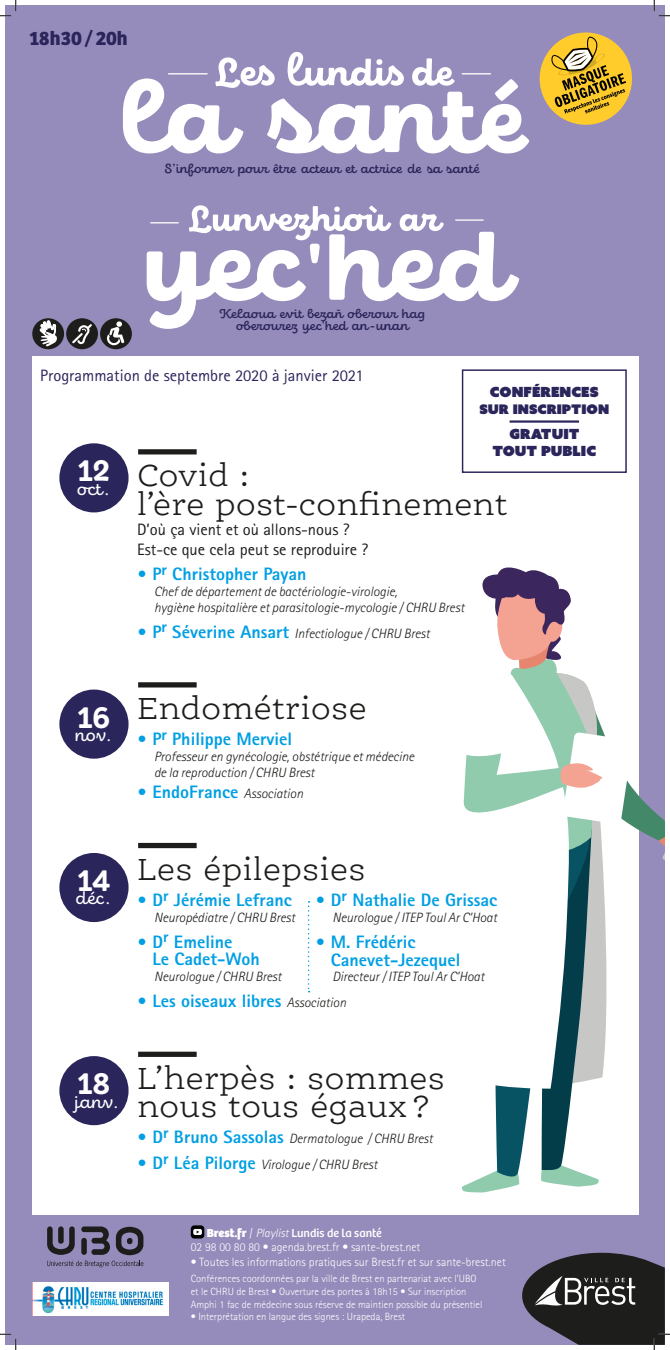
<style>
.page{position:relative;width:670px;height:1350px;background:#fff}
.page>*{position:absolute;margin:0;border:0;box-sizing:border-box;transform-origin:0 0}
.t1{font:300 33px/28.5px "Ernestine Pro";color:#1d1d1b}
.t2{font:800 30px "Eldwin Script";color:#fff}
.t3{font:700 20.25px "Bree";color:#2a255a}
.t4{font:18.75px "Eldwin Script";color:#fff}
.t5{font:800 18px/17.2px "Rotis Sans Serif Pro";color:#009fe3}
.t6{font:16.5px/19.8px "Rotis Sans Serif Pro";color:#1d1d1b}
.t7{font:16.5px "Rotis Sans Serif Pro";color:#2a255a}
.t8{font:13.95px/16.9px "Azo Sans Uber";color:#2a255a;text-align:center}
.t9{font:italic 300 13.5px/15.8px "Rotis Sans Serif Pro";color:#1d1d1b}
.t10{font:600 13.5px "Eldwin Script";color:#2a255a}
.t11{font:13.2px "Azo Sans Uber";color:#2a255a}
.t12{font:600 13.12px/12px "Eldwin Script";color:#2a255a;text-align:center}
.t13{font:300 12px "Rotis Sans Serif Pro";color:#fff}
.t14{font:12px "Bree";color:#fff}
.t15{font:300 10.5px/12.6px "Rotis Sans Serif Pro";color:#fff}
.s1{font-weight:400}
.s2{font-size:13.5px}
.s3{font-weight:800;font-style:normal;font-size:18px;color:#009fe3}
.s4{font-weight:300;font-style:italic;font-size:13.5px;color:#1d1d1b}
.s5{font-weight:800}
.s6{font-family:"Rotis Sans Serif Pro";font-weight:300}
.s7{font-family:"Rotis Sans Serif Pro";font-weight:300;font-style:italic}
</style>
<div class="page">
<div style="left:5px;top:5px;width:659px;height:1339px;background:#968cbb"></div>
<div style="left:191px;top:1225px;width:13px;height:13px;background:#020203;border-radius:3px"></div>
<svg style="left:193px;top:1229px;width:9px;height:6px"></svg>
<div style="left:32px;top:356px;width:606px;height:858px;background:#fff"></div>
<hr style="left:509px;top:420px;width:69px;height:3px;background:#2a255a">
<div style="left:461px;top:369px;width:165px;height:104px;border:1px solid #2a255a"></div>
<svg style="left:32px;top:318px;width:32px;height:31px"></svg>
<div style="left:66px;top:318px;width:32px;height:31px;background:#1d1d1b;border-radius:50%"></div>
<svg style="left:72px;top:324px;width:20px;height:20px"></svg>
<div style="left:100px;top:318px;width:32px;height:31px;background:#1d1d1b;border-radius:50%"></div>
<svg style="left:107px;top:321px;width:17px;height:24px"></svg>
<img style="left:32px;top:1282px;width:136px;height:33px">
<svg style="left:308px;top:901px;width:1px;height:91px"></svg>
<svg style="left:462px;top:560px;width:202px;height:633px"></svg>
<div style="left:138px;top:449px;width:58px;height:5px;background:#1d1d1b"></div>
<div style="left:138px;top:682px;width:58px;height:5px;background:#1d1d1b"></div>
<div style="left:138px;top:843px;width:58px;height:5px;background:#1d1d1b"></div>
<div style="left:59px;top:443px;width:69px;height:69px;background:#2a255a;border-radius:50%"></div>
<div style="left:59px;top:689px;width:69px;height:69px;background:#2a255a;border-radius:50%"></div>
<div style="left:59px;top:853px;width:69px;height:69px;background:#2a255a;border-radius:50%"></div>
<div style="left:138px;top:1051px;width:58px;height:6px;background:#1d1d1b"></div>
<div style="left:59px;top:1056px;width:69px;height:69px;background:#2a255a;border-radius:50%"></div>
<svg style="left:123px;top:32px;width:509px;height:121px"></svg>
<svg style="left:47px;top:1226px;width:96px;height:41px"></svg>
<svg style="left:147px;top:205px;width:372px;height:124px"></svg>
<svg style="left:0;top:0;width:17px;height:17px"></svg>
<svg style="left:0;top:1333px;width:17px;height:17px"></svg>
<svg style="left:653px;top:0;width:16px;height:17px"></svg>
<svg style="left:522px;top:1252px;width:147px;height:98px"></svg>
<h3 class="t3" style="left:29px;top:26px;width:100px">18h30<span class="s1">/</span>20h</h3>
<p class="t10" style="left:165px;top:160px;width:316px">S’informer pour être acteur et actrice de sa santé</p>
<p class="t12" style="left:220px;top:308px;width:206px">Kelaoua evit bezañ oberour hag oberourez yec'hed <span class="s2">an-unan</span></p>
<p class="t7" style="left:40px;top:365px;width:325px">Programmation de septembre 2020 à janvier 2021</p>
<p class="t8" style="left:489px;top:383px;width:110px">CONFÉRENCES</p>
<p class="t11" style="left:479px;top:400px;width:131px">SUR INSCRIPTION</p>
<p class="t8" style="left:492px;top:426px;width:105px">GRATUIT<br>TOUT PUBLIC</p>
<h2 class="t2" style="left:77px;top:454px;width:34px">12</h2>
<h1 class="t1" style="left:137px;top:461px;width:372px;text-indent:-60px"><sub>oct.</sub> Covid :<br>l’ère post-confinement</h1>
<p class="t6" style="left:137px;top:519px;width:232px">D’où ça vient et où allons-nous ?<br>Est-ce que cela peut se reproduire ?</p>
<h3 class="t5" style="left:137px;top:565px;width:171px">• P<sup>r</sup> Christopher Payan</h3>
<p class="t9" style="left:154px;top:584px;width:311px">Chef de département de bactériologie-virologie,<br>hygiène hospitalière et parasitologie-mycologie / CHRU Brest</p>
<p class="t9" style="left:137px;top:625px;width:294px"><span class="s3">• P</span><sup>r</sup> <span class="s3">Séverine Ansart</span> Infectiologue / CHRU Brest</p>
<h2 class="t2" style="left:77px;top:700px;width:34px">16</h2>
<h3 class="t4" style="left:75px;top:724px;width:38px">nov.</h3>
<h2 class="t2" style="left:77px;top:863px;width:34px">14</h2>
<h3 class="t4" style="left:76px;top:888px;width:37px">déc.</h3>
<h1 class="t1" style="left:137px;top:694px;width:231px">Endométriose</h1>
<h3 class="t5" style="left:137px;top:730px;width:156px">• P<sup>r</sup> Philippe Merviel</h3>
<p class="t9" style="left:154px;top:748px;width:261px">Professeur en gynécologie, obstétrique et médecine de la reproduction / CHRU Brest</p>
<h3 class="t5" style="left:137px;top:783px;width:167px">• EndoFrance <span class="s4">Association</span></h3>
<h1 class="t1" style="left:137px;top:854px;width:230px">Les épilepsies</h1>
<h3 class="t5" style="left:137px;top:891px;width:156px">• D<sup>r</sup> Jérémie Lefranc</h3>
<p class="t9" style="left:154px;top:909px;width:142px">Neuropédiatre / CHRU Brest</p>
<h3 class="t5" style="left:152px;top:932px;width:109px;text-indent:-15px">• D<sup>r</sup> Emeline<br>Le Cadet-Woh</h3>
<p class="t9" style="left:154px;top:968px;width:129px">Neurologue / CHRU Brest</p>
<h3 class="t5" style="left:315px;top:891px;width:183px">• D<sup>r</sup> Nathalie De Grissac</h3>
<p class="t9" style="left:332px;top:909px;width:166px">Neurologue / ITEP Toul Ar C’Hoat</p>
<h3 class="t5" style="left:330px;top:932px;width:131px;line-height:18px;text-indent:-15px">• M. Frédéric<br>Canevet-Jezequel</h3>
<p class="t9" style="left:332px;top:969px;width:153px">Directeur / ITEP Toul Ar C’Hoat</p>
<h3 class="t5" style="left:137px;top:992px;width:210px">• Les oiseaux libres <span class="s4">Association</span></h3>
<h2 class="t2" style="left:77px;top:1066px;width:34px">18</h2>
<h3 class="t4" style="left:75px;top:1091px;width:46px">janv.</h3>
<h1 class="t1" style="left:137px;top:1063px;width:309px">L’herpès : sommes nous tous égaux?</h1>
<p class="t9" style="left:137px;top:1131px;width:297px"><span class="s3">• D</span><sup>r</sup> <span class="s3">Bruno Sassolas</span> Dermatologue / CHRU Brest</p>
<p class="t9" style="left:137px;top:1156px;width:242px"><span class="s3">• D</span><sup>r</sup> <span class="s3">Léa Pilorge</span> Virologue / CHRU Brest</p>
<p class="t14" style="left:206px;top:1225px;width:176px"><span class="s5">Brest.fr</span> <span class="s6">/</span> <span class="s7">Playlist</span> Lundis de la santé</p>
<p class="t13" style="left:191px;top:1240px;width:231px">02 98 00 80 80 • agenda.brest.fr • sante-brest.net</p>
<p class="t13" style="left:191px;top:1254px;width:316px">• Toutes les informations pratiques sur Brest.fr et sur sante-brest.net</p>
<p class="t15" style="left:191px;top:1272px;width:293px">Conférences coordonnées par la ville de Brest en partenariat avec l’UBO et le CHRU de Brest • Ouverture des portes à 18h15 • Sur inscription<br>Amphi 1 fac de médecine sous réserve de maintien possible du présentiel</p>
<p class="t15" style="left:191px;top:1310px;width:216px">• Interprétation en langue des signes : Urapeda, Brest</p>
</div>
